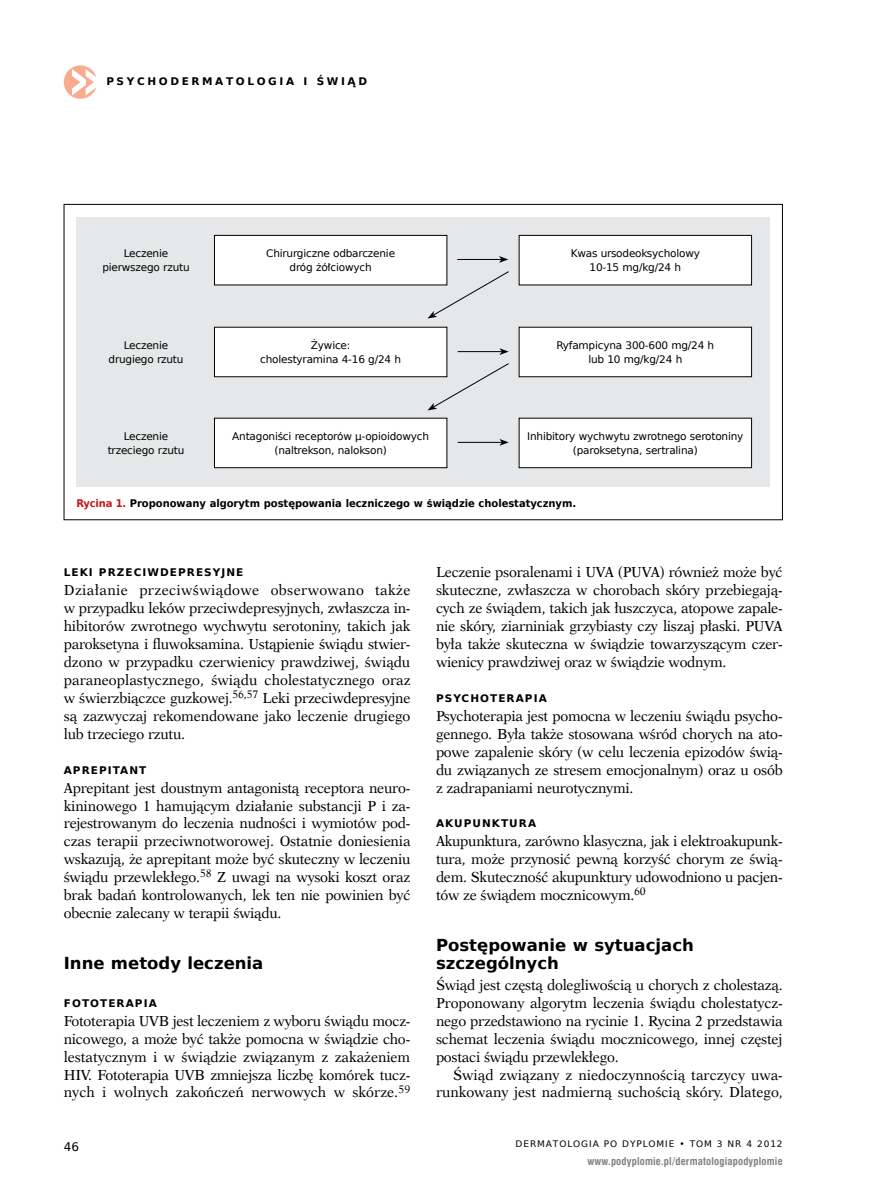
<style>
.page{position:relative;width:872px;height:1191px;background:#fff}
.page>*{position:absolute;margin:0;border:0;box-sizing:border-box;transform-origin:0 0}
.t1{font:700 16.5px/17.9px "Prima Sans EU";color:#000}
.t2{font:14.55px/18px "Dutch 823 EU";letter-spacing:-.02em;color:#000;text-align:justify;scale:.96 1}
.t3{font:12px "Prima Sans EU";color:#000}
.t4{font:10.5px/13.5px "Prima Sans EU";letter-spacing:-.02em;color:#000;text-align:center}
.t5{font:700 10.5px "Prima Sans EU";letter-spacing:-.005em;color:#000;scale:.95 1}
.t6{font:700 10.5px "Prima Sans EU";letter-spacing:.1em;color:#000}
.t7{font:700 10.5px "Swis 721 Cn EU";letter-spacing:.02em;color:#808285}
.t8{font:700 10.5px "Prima Sans EU";letter-spacing:.25em;color:#000}
.t9{font:9px "Prima Sans EU";letter-spacing:.1em;color:#000}
.s1{color:#c4161c}
</style>
<div class="page">
<div style="left:64px;top:65px;width:33px;height:34px;background:#f9ac8d;border-radius:50%"></div>
<svg style="left:72px;top:69px;width:25px;height:26px"></svg>
<div style="left:77px;top:217px;width:693px;height:269px;background:#e6e7e8"></div>
<div style="left:214px;top:235px;width:233px;height:50px;background:#fff"></div>
<div style="left:214px;top:235px;width:233px;height:50px;border:1px solid #000"></div>
<div style="left:519px;top:235px;width:232px;height:50px;background:#fff"></div>
<div style="left:519px;top:235px;width:233px;height:50px;border:1px solid #000"></div>
<div style="left:214px;top:327px;width:233px;height:50px;background:#fff"></div>
<div style="left:519px;top:327px;width:232px;height:50px;background:#fff"></div>
<div style="left:214px;top:418px;width:233px;height:50px;background:#fff"></div>
<div style="left:214px;top:418px;width:233px;height:50px;border:1px solid #000"></div>
<div style="left:519px;top:418px;width:232px;height:50px;background:#fff"></div>
<div style="left:519px;top:418px;width:233px;height:50px;border:1px solid #000"></div>
<svg style="left:427px;top:271px;width:82px;height:47px"></svg>
<svg style="left:427px;top:363px;width:82px;height:47px"></svg>
<hr style="left:457px;top:259px;width:44px;height:1px;background:#000">
<svg style="left:499px;top:256px;width:9px;height:7px"></svg>
<hr style="left:458px;top:351px;width:44px;height:1px;background:#000">
<svg style="left:499px;top:348px;width:10px;height:7px"></svg>
<hr style="left:458px;top:442px;width:44px;height:1px;background:#000">
<svg style="left:499px;top:439px;width:10px;height:7px"></svg>
<p class="t8" style="left:106px;top:74px;width:262px">PSYCHODERMATOLOGIA I ŚWIĄD</p>
<p class="t4" style="left:102px;top:247px;width:89px">Leczenie pierwszego rzutu</p>
<p class="t4" style="left:266px;top:247px;width:130px">Chirurgiczne odbarczenie dróg żółciowych</p>
<p class="t4" style="left:570px;top:247px;width:131px">Kwas ursodeoksycholowy<br>10-15 mg/kg/24 h</p>
<p class="t4" style="left:108px;top:338px;width:76px">Leczenie drugiego rzutu</p>
<p class="t4" style="left:260px;top:338px;width:142px">Żywice:<br>cholestyramina 4-16 g/24 h</p>
<p class="t4" style="left:556px;top:338px;width:159px">Ryfampicyna 300-600 mg/24 h lub 10 mg/kg/24 h</p>
<p class="t4" style="left:108px;top:429px;width:78px">Leczenie trzeciego rzutu</p>
<p class="t4" style="left:232px;top:429px;width:198px">Antagoniści receptorów µ-opioidowych (naltrekson, nalokson)</p>
<p class="t4" style="left:527px;top:429px;width:217px">Inhibitory wychwytu zwrotnego serotoniny (paroksetyna, sertralina)</p>
<p class="t5" style="left:77px;top:496px;width:527px"><span class="s1">Rycina 1.</span> Proponowany algorytm postępowania leczniczego w świądzie cholestatycznym.</p>
<p class="t6" style="left:64px;top:565px;width:181px">LEKI PRZECIWDEPRESYJNE</p>
<p class="t2" style="left:64px;top:581px;width:363px">Działanie przeciwświądowe obserwowano także w przypadku leków przeciwdepresyjnych, zwłaszcza in&shy;hibitorów zwrotnego wychwytu serotoniny, takich jak paroksetyna i fluwoksamina. Ustąpienie świądu stwier&shy;dzono w przypadku czerwienicy prawdziwej, świądu paraneoplastycznego, świądu cholestatycznego oraz w świerzbiączce guzkowej.<sup>56,57</sup> Leki przeciwdepresyjne są zazwyczaj rekomendowane jako leczenie drugiego lub trzeciego rzutu.</p>
<p class="t6" style="left:64px;top:762px;width:84px">APREPITANT</p>
<p class="t2" style="left:64px;top:778px;width:363px">Aprepitant jest doustnym antagonistą receptora neuro&shy;kininowego 1 hamującym działanie substancji P i za&shy;rejestrowanym do leczenia nudności i wymiotów pod&shy;czas terapii przeciwnotworowej. Ostatnie doniesienia wskazują, że aprepitant może być skuteczny w leczeniu świądu przewlekłego.<sup>58</sup> Z uwagi na wysoki koszt oraz brak badań kontrolowanych, lek ten nie powinien być obecnie zalecany w terapii świądu.</p>
<p class="t1" style="left:64px;top:953px;width:201px">Inne metody leczenia</p>
<p class="t6" style="left:64px;top:995px;width:94px">FOTOTERAPIA</p>
<p class="t2" style="left:64px;top:1011px;width:362px">Fototerapia UVB jest leczeniem z wyboru świądu mocz&shy;nicowego, a może być także pomocna w świądzie cho&shy;lestatycznym i w świądzie związanym z zakażeniem HIV. Fototerapia UVB zmniejsza liczbę komórek tucz&shy;nych i wolnych zakończeń nerwowych w skórze.<sup>59</sup></p>
<p class="t3" style="left:64px;top:1138px;width:17px">46</p>
<p class="t2" style="left:436px;top:563px;width:362px">Leczenie psoralenami i UVA (PUVA) również może być skuteczne, zwłaszcza w chorobach skóry przebiegają&shy;cych ze świądem, takich jak łuszczyca, atopowe zapale&shy;nie skóry, ziarniniak grzybiasty czy liszaj płaski. PUVA była także skuteczna w świądzie towarzyszącym czer&shy;wienicy prawdziwej oraz w świądzie wodnym.</p>
<p class="t6" style="left:436px;top:690px;width:112px">PSYCHOTERAPIA</p>
<p class="t2" style="left:436px;top:707px;width:363px">Psychoterapia jest pomocna w leczeniu świądu psycho&shy;gennego. Była także stosowana wśród chorych na ato&shy;powe zapalenie skóry (w celu leczenia epizodów świą&shy;du związanych ze stresem emocjonalnym) oraz u osób z zadrapaniami neurotycznymi.</p>
<p class="t6" style="left:436px;top:816px;width:102px">AKUPUNKTURA</p>
<p class="t2" style="left:436px;top:832px;width:362px">Akupunktura, zarówno klasyczna, jak i elektroakupunk&shy;tura, może przynosić pewną korzyść chorym ze świą&shy;dem. Skuteczność akupunktury udowodniono u pacjen&shy;tów ze świądem mocznicowym.<sup>60</sup></p>
<p class="t1" style="left:436px;top:935px;width:259px">Postępowanie w sytuacjach szczególnych</p>
<p class="t2" style="left:436px;top:976px;width:363px">Świąd jest częstą dolegliwością u chorych z cholestazą.<br>Proponowany algorytm leczenia świądu cholestatycz&shy;nego przedstawiono na rycinie 1. Rycina 2 przedstawia schemat leczenia świądu mocznicowego, innej częstej postaci świądu przewlekłego.</p>
<p class="t2" style="left:436px;top:1065px;width:363px;text-align:right">Świąd związany z niedoczynnością tarczycy uwa&shy;runkowany jest nadmierną suchością skóry. Dlatego,</p>
<p class="t9" style="left:515px;top:1137px;width:268px">DERMATOLOGIA PO DYPLOMIE • TOM 3 NR 4 2012</p>
<p class="t7" style="left:587px;top:1155px;width:197px">www.podyplomie.pl/dermatologiapodyplomie</p>
</div>
